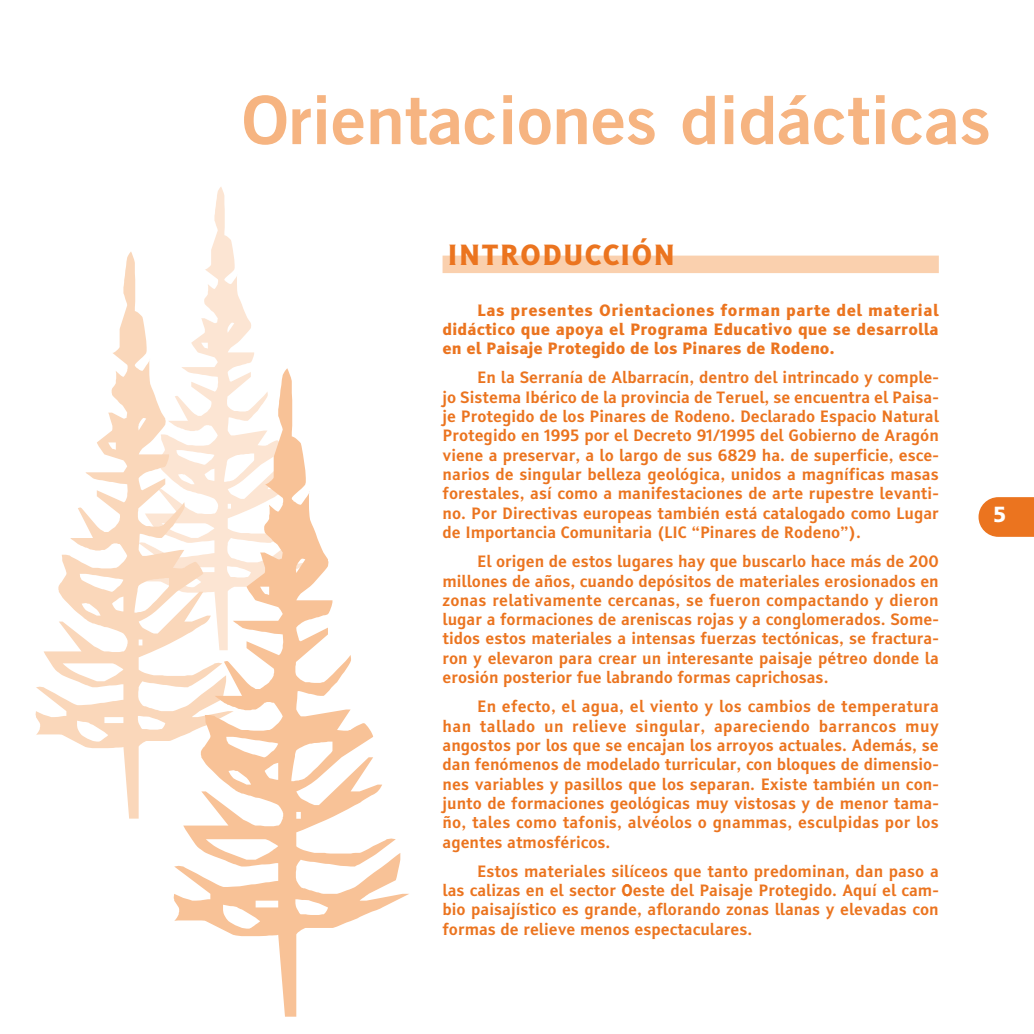
<style>
.page{position:relative;width:1034px;height:1034px;background:#fff}
.page>*{position:absolute;margin:0;border:0;box-sizing:border-box;transform-origin:0 0}
.t1{font:28px "Tiresias L Pfont Bold TT";letter-spacing:.035em;color:#eb741f}
.t2{font:21px "Tiresias L Pfont Bold TT";color:#fff}
.t3{font:15.75px/19.2px "Tiresias L Pfont";color:#eb741f;text-align:justify}
.t4{font:15.75px/19.2px "Tiresias L Pfont Bold TT";color:#eb741f;text-align:justify}
</style>
<div class="page">
<svg style="left:211px;top:187px;width:43px;height:180px"></svg>
<div style="left:442px;top:255px;width:496px;height:18px;background:#fad0ae"></div>
<svg style="left:978px;top:497px;width:56px;height:40px;background:#ec8033"></svg>
<svg style="left:244px;top:95px;width:744px;height:50px"></svg>
<svg style="left:36px;top:251px;width:198px;height:567px"></svg>
<svg style="left:174px;top:368px;width:235px;height:648px"></svg>
<h1 class="t1" style="left:447px;top:243px;width:229px">INTRODUCCIÓN</h1>
<p class="t4" style="left:442px;top:302px;width:498px;text-indent:35px">Las presentes Orientaciones forman parte del material didáctico que apoya el Programa Educativo que se desarrolla en el Paisaje Protegido de los Pinares de Rodeno.</p>
<p class="t3" style="left:442px;top:370px;width:498px;text-indent:35px">En la Serranía de Albarracín, dentro del intrincado y comple&shy;jo Sistema Ibérico de la provincia de Teruel, se encuentra el Paisa&shy;je Protegido de los Pinares de Rodeno. Declarado Espacio Natural Protegido en 1995 por el Decreto 91/1995 del Gobierno de Aragón viene a preservar, a lo largo de sus 6829 ha. de superficie, esce&shy;narios de singular belleza geológica, unidos a magníficas masas forestales, así como a manifestaciones de arte rupestre levanti&shy;no. Por Directivas europeas también está catalogado como Lugar de Importancia Comunitaria (LIC “Pinares de Rodeno”).</p>
<p class="t3" style="left:442px;top:553px;width:498px;text-indent:35px">El origen de estos lugares hay que buscarlo hace más de 200 millones de años, cuando depósitos de materiales erosionados en zonas relativamente cercanas, se fueron compactando y dieron lugar a formaciones de areniscas rojas y a conglomerados. Some&shy;tidos estos materiales a intensas fuerzas tectónicas, se fractura&shy;ron y elevaron para crear un interesante paisaje pétreo donde la erosión posterior fue labrando formas caprichosas.</p>
<p class="t3" style="left:442px;top:698px;width:498px;text-indent:35px">En efecto, el agua, el viento y los cambios de temperatura han tallado un relieve singular, apareciendo barrancos muy angostos por los que se encajan los arroyos actuales. Además, se dan fenómenos de modelado turricular, con bloques de dimensio&shy;nes variables y pasillos que los separan. Existe también un con&shy;junto de formaciones geológicas muy vistosas y de menor tama&shy;ño, tales como tafonis, alvéolos o gnammas, esculpidas por los agentes atmosféricos.</p>
<p class="t3" style="left:442px;top:863px;width:498px;text-indent:35px">Estos materiales silíceos que tanto predominan, dan paso a las calizas en el sector Oeste del Paisaje Protegido. Aquí el cam&shy;bio paisajístico es grande, aflorando zonas llanas y elevadas con formas de relieve menos espectaculares.</p>
<h2 class="t2" style="left:993px;top:506px;width:14px">5</h2>
</div>
